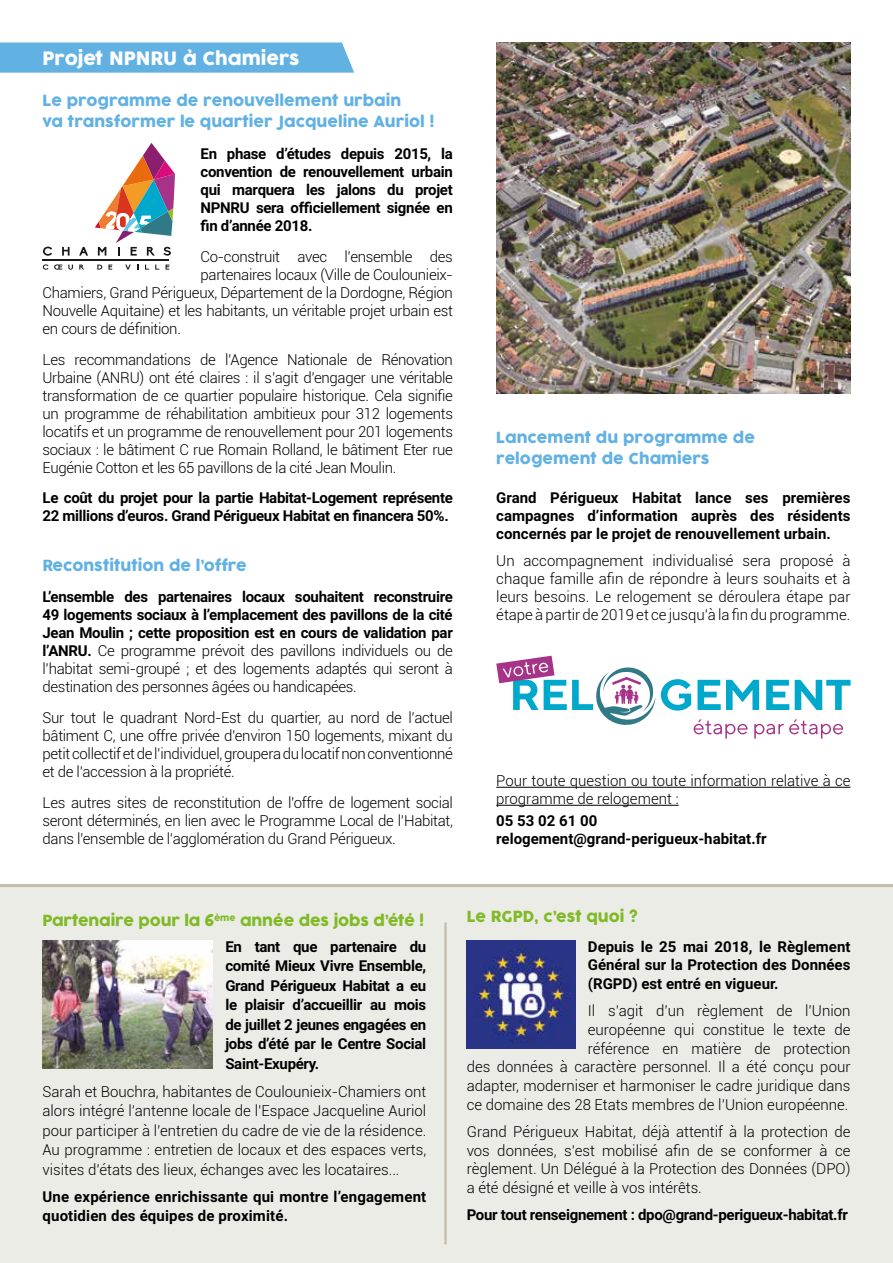
<style>
.page{position:relative;width:893px;height:1263px;background:#fff}
.page>*{position:absolute;margin:0;border:0;box-sizing:border-box;transform-origin:0 0}
.t1{font:18px "Cocogoose";color:#fff}
.t2{font:300 15px/18px "Roboto";color:#000;text-align:justify}
.t3{font:700 15px/18px "Roboto";letter-spacing:-.02em;color:#000;text-align:justify}
.t4{font:300 15px "Roboto";letter-spacing:-.02em;color:#000}
.t5{font:15px/21px "Cocogoose";color:#62b1e3}
.t6{font:700 15px/19.5px "Roboto";letter-spacing:.01em;color:#000}
.t7{font:15px "Cocogoose";letter-spacing:-.01em;color:#80ba27}
.t8{font:700 15px/18px "Roboto";color:#000}
.s1{font-weight:300}
.s2{font-family:"Fredoka One";font-size:16.5px}
</style>
<div class="page">
<div style="left:0;top:885px;width:893px;height:378px;background:#ecece7"></div>
<div style="left:0;top:43px;width:354px;height:30px;background:#62b1e3"></div>
<hr style="left:444px;top:922px;width:3px;height:322px;background:#c4bdac">
<img style="left:467px;top:940px;width:108px;height:109px">
<hr style="left:0;top:884px;width:893px;height:3px;background:#c4bdac">
<hr style="left:496px;top:787px;width:354px;height:1px;background:#000">
<hr style="left:496px;top:805px;width:183px;height:1px;background:#000">
<svg style="left:43px;top:264px;width:19px;height:6px"></svg>
<svg style="left:68px;top:265px;width:5px;height:5px"></svg>
<svg style="left:79px;top:265px;width:5px;height:5px"></svg>
<svg style="left:97px;top:265px;width:5px;height:5px"></svg>
<svg style="left:108px;top:265px;width:4px;height:5px"></svg>
<svg style="left:125px;top:265px;width:6px;height:5px"></svg>
<svg style="left:145px;top:265px;width:4px;height:5px"></svg>
<svg style="left:155px;top:265px;width:4px;height:5px"></svg>
<svg style="left:166px;top:265px;width:3px;height:5px"></svg>
<hr style="left:43px;top:259px;width:126px;height:1px;background:#1c181b">
<svg style="left:43px;top:247px;width:9px;height:9px"></svg>
<svg style="left:62px;top:247px;width:8px;height:9px"></svg>
<svg style="left:79px;top:247px;width:9px;height:9px"></svg>
<svg style="left:95px;top:143px;width:80px;height:113px"></svg>
<img style="left:496px;top:43px;width:354px;height:350px">
<img style="left:43px;top:940px;width:170px;height:128px">
<svg style="left:661px;top:679px;width:30px;height:32px"></svg>
<svg style="left:697px;top:680px;width:62px;height:30px"></svg>
<svg style="left:766px;top:680px;width:23px;height:30px"></svg>
<svg style="left:795px;top:680px;width:55px;height:30px"></svg>
<svg style="left:694px;top:719px;width:53px;height:20px"></svg>
<svg style="left:754px;top:719px;width:89px;height:20px"></svg>
<svg style="left:496px;top:656px;width:159px;height:69px"></svg>
<p class="t1" style="left:43px;top:46px;width:259px">Projet NPNRU à Chamiers</p>
<p class="t5" style="left:43px;top:91px;width:394px">Le programme de renouvellement urbain<br>va transformer le quartier Jacqueline Auriol !</p>
<p class="t3" style="left:201px;top:144px;width:254px">En phase d’études depuis 2015, la convention de renouvellement urbain qui marquera les jalons du projet NPNRU sera officiellement signée en fin d’année 2018.</p>
<p class="t4" style="left:201px;top:246px;width:254px">Co-construit avec l’ensemble des</p>
<p class="t4" style="left:201px;top:264px;width:254px">partenaires locaux (Ville de Coulounieix-</p>
<p class="t4" style="left:43px;top:282px;width:412px">Chamiers, Grand Périgueux, Département de la Dordogne, Région</p>
<p class="t4" style="left:43px;top:300px;width:412px">Nouvelle Aquitaine) et les habitants, un véritable projet urbain est</p>
<p class="t4" style="left:43px;top:318px;width:140px">en cours de définition.</p>
<p class="t2" style="left:43px;top:350px;width:412px">Les recommandations de l’Agence Nationale de Rénovation Urbaine (ANRU) ont été claires : il s’agit d’engager une véritable transformation de ce quartier populaire historique. Cela signifie un programme de réhabilitation ambitieux pour 312 logements locatifs et un programme de renouvellement pour 201 logements sociaux : le bâtiment C rue Romain Rolland, le bâtiment Eter rue Eugénie Cotton et les 65 pavillons de la cité Jean Moulin.</p>
<p class="t3" style="left:43px;top:488px;width:412px">Le coût du projet pour la partie Habitat-Logement représente<br>22 millions d’euros. Grand Périgueux Habitat en financera 50%.</p>
<p class="t5" style="left:43px;top:556px;width:206px">Reconstitution de l’offre</p>
<p class="t3" style="left:43px;top:587px;width:412px">L’ensemble des partenaires locaux souhaitent reconstruire 49 logements sociaux à l’emplacement des pavillons de la cité Jean Moulin ; cette proposition est en cours de validation par l’ANRU. <span class="s1">Ce programme prévoit des pavillons individuels ou de l’habitat semi-groupé ; et des logements adaptés qui seront à destination des personnes âgées ou handicapées.</span></p>
<p class="t2" style="left:43px;top:708px;width:412px">Sur tout le quadrant Nord-Est du quartier, au nord de l’actuel bâtiment C, une offre privée d’environ 150 logements, mixant du petit collectif et de l’individuel, groupera du locatif non conventionné et de l’accession à la propriété.</p>
<p class="t2" style="left:43px;top:793px;width:412px">Les autres sites de reconstitution de l’offre de logement social seront déterminés, en lien avec le Programme Local de l’Habitat, dans l’ensemble de l’agglomération du Grand Périgueux.</p>
<p class="t5" style="left:496px;top:428px;width:260px">Lancement du programme de relogement de Chamiers</p>
<p class="t3" style="left:496px;top:488px;width:356px">Grand Périgueux Habitat lance ses premières campagnes d’information auprès des résidents concernés par le projet de renouvellement urbain.</p>
<p class="t2" style="left:496px;top:551px;width:356px">Un accompagnement individualisé sera proposé à chaque famille afin de répondre à leurs souhaits et à leurs besoins. Le relogement se déroulera étape par étape à partir de 2019 et ce jusqu’à la fin du programme.</p>
<p class="t2" style="left:496px;top:771px;width:356px">Pour toute question ou toute information relative à ce programme de relogement :</p>
<p class="t8" style="left:496px;top:811px;width:272px">05 53 02 61 00 relogement@grand-perigueux-habitat.fr</p>
<p class="t7" style="left:43px;top:910px;width:383px">Partenaire pour la <span class="s2">6</span><sup>ème</sup> année des jobs d’été !</p>
<p class="t7" style="left:467px;top:906px;width:172px">Le RGPD, c’est quoi ?</p>
<p class="t3" style="left:225px;top:936px;width:202px;line-height:19.5px">En tant que partenaire du comité Mieux Vivre Ensemble, Grand Périgueux Habitat a eu le plaisir d’accueillir au mois de juillet 2 jeunes engagées en jobs d’été par le Centre Social Saint-Exupéry.</p>
<p class="t2" style="left:43px;top:1081px;width:385px;line-height:19.5px">Sarah et Bouchra, habitantes de Coulounieix-Chamiers ont alors intégré l’antenne locale de l’Espace Jacqueline Auriol pour participer à l’entretien du cadre de vie de la résidence.<br>Au programme : entretien de locaux et des espaces verts, visites d’états des lieux, échanges avec les locataires...</p>
<p class="t6" style="left:43px;top:1186px;width:385px">Une expérience enrichissante qui montre l’engagement quotidien des équipes de proximité.</p>
<p class="t3" style="left:588px;top:936px;width:264px;line-height:18.6px">Depuis le 25 mai 2018, le Règlement Général sur la Protection des Données (RGPD) est entré en vigueur.</p>
<p class="t2" style="left:467px;top:1001px;width:385px;line-height:18.6px;text-align:right">Il s’agit d’un règlement de l’Union<br>européenne qui constitue le texte de<br>référence en matière de protection<br>des données à caractère personnel. Il a été conçu pour adapter, moderniser et harmoniser le cadre juridique dans ce domaine des 28 Etats membres de l’Union européenne.</p>
<p class="t2" style="left:467px;top:1122px;width:385px;line-height:18.6px">Grand Périgueux Habitat, déjà attentif à la protection de vos données, s’est mobilisé afin de se conformer à ce règlement. Un Délégué à la Protection des Données (DPO) a été désigné et veille à vos intérêts.</p>
<p class="t3" style="left:467px;top:1205px;width:383px">Pour tout renseignement : dpo@grand-perigueux-habitat.fr</p>
</div>
